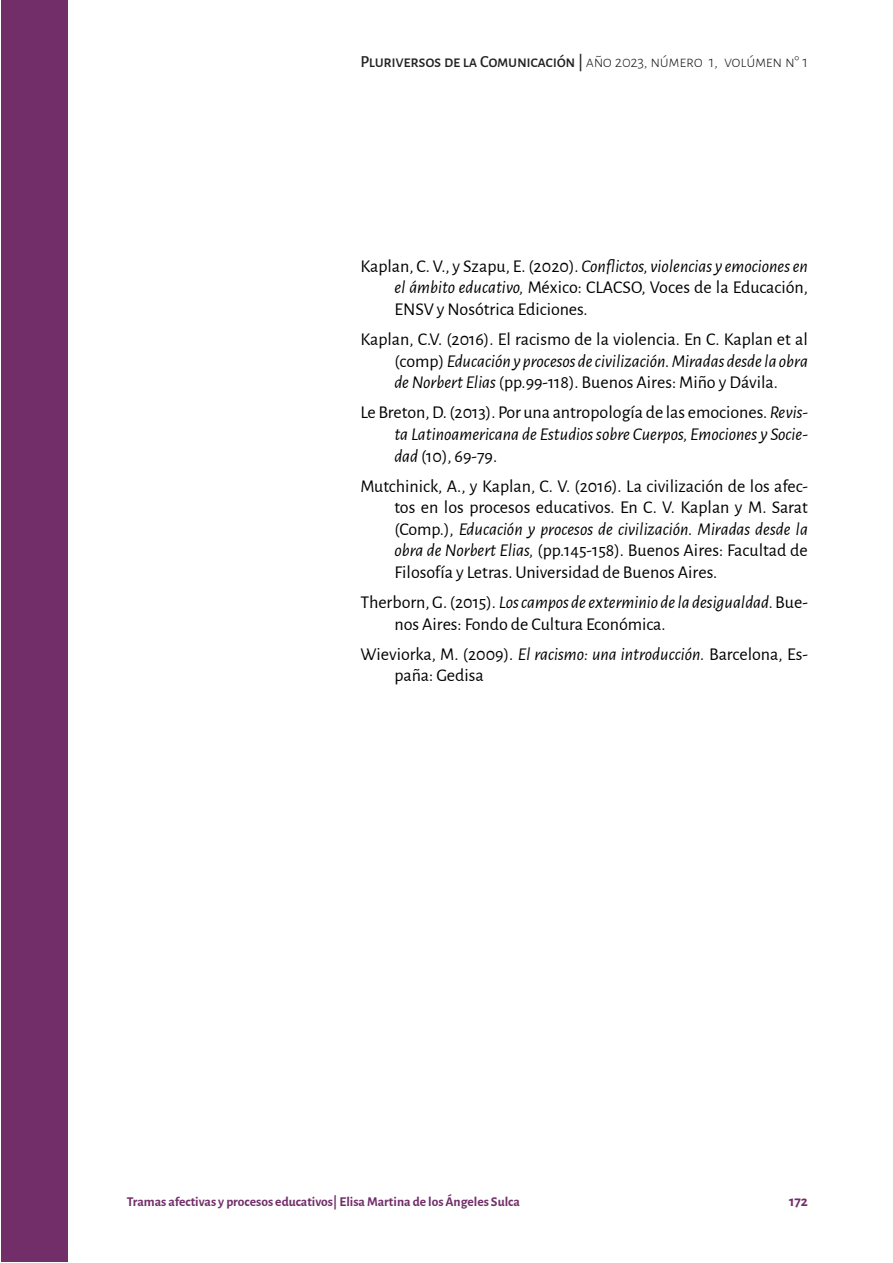
<style>
.page{position:relative;width:893px;height:1263px;background:#fff}
.page>*{position:absolute;margin:0;border:0;box-sizing:border-box;transform-origin:0 0}
.t1{font:18px/21.6px "Alegreya Sans";color:#000;text-align:justify}
.t2{font:italic 18px/21.6px "Alegreya Sans";color:#000;text-align:justify}
.t3{font:500 16.5px "Alegreya Sans SC";letter-spacing:-.02em;color:#231f20}
.t4{font:700 15px "Alegreya Sans";color:#712e69}
.t5{font:700 13.5px "Alegreya Sans";color:#712e69}
.s1{font-weight:300}
.s2{font-style:italic}
.s3{font-style:normal}
</style>
<div class="page">
<div style="left:1px;top:1px;width:66px;height:1261px;background:#712e69"></div>
<p class="t3" style="left:360px;top:50px;width:449px">Pluriversos de la Comunicación | <span class="s1">año 2023, número 1, volúmen n° 1</span></p>
<p class="t1" style="left:394px;top:254px;width:415px;text-indent:-34px">Kaplan, C. V., y Szapu, E. (2020). <span class="s2">Conflictos, violencias y emociones en el ámbito educativo,</span> México: CLACSO, Voces de la Educación, ENSV y Nosótrica Ediciones.</p>
<p class="t1" style="left:394px;top:327px;width:415px;text-indent:-34px">Kaplan, C.V. (2016). El racismo de la violencia. En C. Kaplan et al (comp) <span class="s2">Educación y procesos de civilización. Miradas desde la obra de Norbert Elias</span> (pp.99-118). Buenos Aires: Miño y Dávila.</p>
<p class="t2" style="left:394px;top:401px;width:415px;text-indent:-34px"><span class="s3">Le Breton, D. (2013). Por una antropología de las emociones.</span> Revis&shy;ta Latinoamericana de Estudios sobre Cuerpos, Emociones y Socie&shy;dad <span class="s3">(10), 69-79.</span></p>
<p class="t1" style="left:394px;top:474px;width:415px;text-indent:-34px">Mutchinick, A., y Kaplan, C. V. (2016). La civilización de los afec&shy;tos en los procesos educativos. En C. V. Kaplan y M. Sarat (Comp.), <span class="s2">Educación y procesos de civilización. Miradas desde la obra de Norbert Elias,</span> (pp.145-158). Buenos Aires: Facultad de Filosofía y Letras. Universidad de Buenos Aires.</p>
<p class="t1" style="left:394px;top:591px;width:415px;text-indent:-34px">Therborn, G. (2015). <span class="s2">Los campos de exterminio de la desigualdad.</span> Bue&shy;nos Aires: Fondo de Cultura Económica.</p>
<p class="t1" style="left:394px;top:642px;width:415px;text-indent:-34px">Wieviorka, M. (2009). <span class="s2">El racismo: una introducción.</span> Barcelona, Es&shy;paña: Gedisa</p>
<p class="t5" style="left:127px;top:1191px;width:394px">Tramas afectivas y procesos educativos| Elisa Martina de los Ángeles Sulca</p>
<p class="t4" style="left:789px;top:1190px;width:20px">172</p>
</div>
